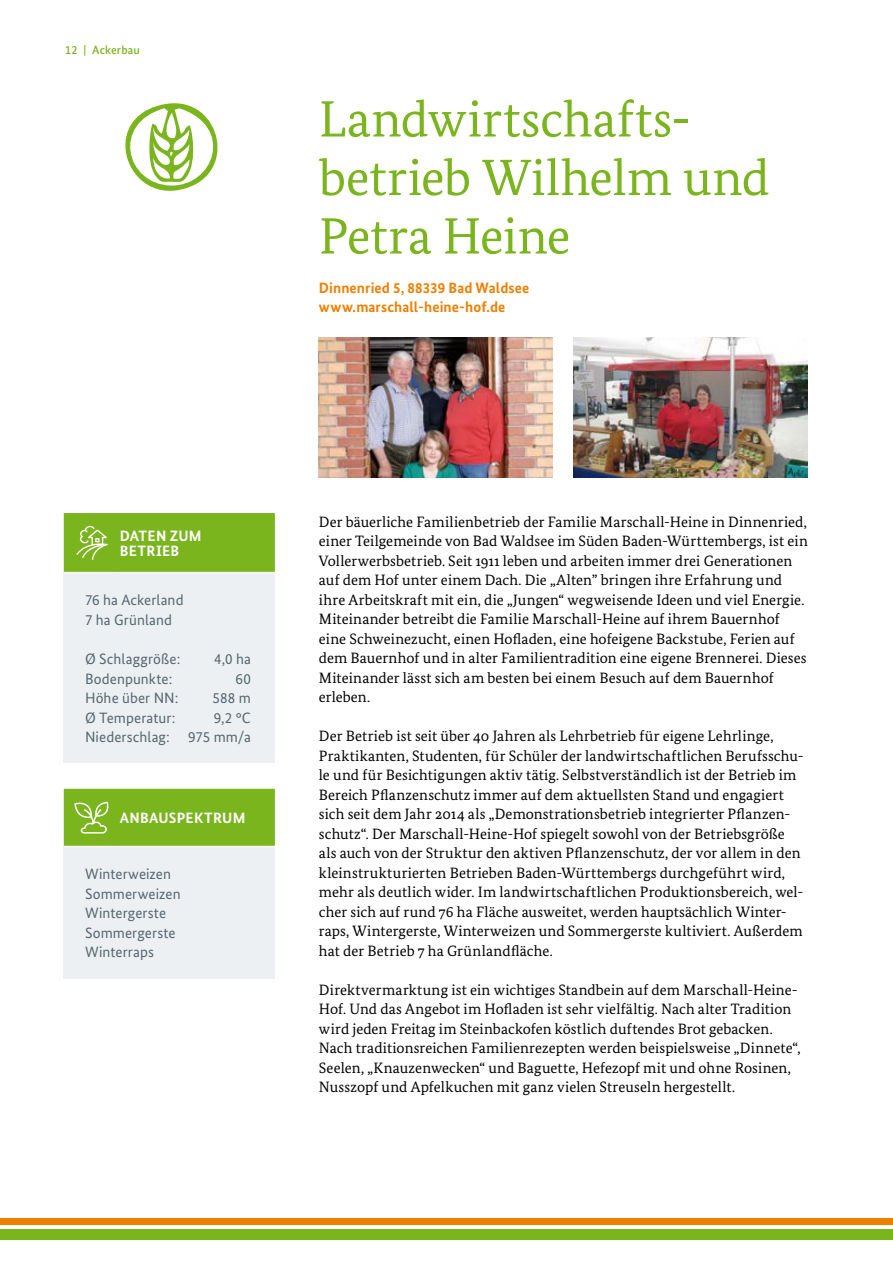
<style>
.page{position:relative;width:893px;height:1263px;background:#fff}
.page>*{position:absolute;margin:0;border:0;box-sizing:border-box;transform-origin:0 0}
.t1{font:51px/58.5px "Bundes Serif";letter-spacing:.005em;color:#7ab51d}
.t2{font:15px/19.5px "Bundes Serif";letter-spacing:.005em;color:#000}
.t3{font:15px/19.5px "Bundes Sans";letter-spacing:.005em;color:#57676f}
.t4{font:700 15px/19.5px "Bundes Sans";letter-spacing:.01em;color:#ee7f00}
.t5{font:700 15px/15px "Bundes Sans";letter-spacing:.02em;color:#fff}
.t6{font:500 12px "Bundes Sans";letter-spacing:.015em;color:#7ab51d}
</style>
<div class="page">
<div style="left:0;top:1229px;width:893px;height:10px;background:#7ab51d"></div>
<div style="left:0;top:1218px;width:893px;height:7px;background:#ee7f00"></div>
<div style="left:64px;top:573px;width:211px;height:190px;background:#edf0f2"></div>
<svg style="left:64px;top:513px;width:211px;height:59px;background:#7cb622"></svg>
<div style="left:64px;top:846px;width:211px;height:133px;background:#edf0f2"></div>
<hr style="left:64px;top:846px;width:56px;height:1px;background:#fff">
<hr style="left:120px;top:846px;width:155px;height:1px;background:#fff">
<div style="left:64px;top:789px;width:211px;height:57px;background:#7ab51d"></div>
<img style="left:319px;top:338px;width:234px;height:140px">
<img style="left:573px;top:338px;width:234px;height:140px">
<svg style="left:125px;top:103px;width:93px;height:88px"></svg>
<p class="t6" style="left:65px;top:42px;width:76px">12 | Ackerbau</p>
<h1 class="t1" style="left:319px;top:89px;width:452px">Landwirtschafts&shy;betrieb Wilhelm und<br>Petra Heine</h1>
<p class="t4" style="left:319px;top:277px;width:212px">Dinnenried 5, 88339 Bad Waldsee www.marschall-heine-hof.de</p>
<p class="t5" style="left:120px;top:528px;width:83px">DATEN ZUM<br>BETRIEB</p>
<p class="t3" style="left:85px;top:590px;width:100px">76 ha Ackerland<br>7 ha Grünland</p>
<p class="t3" style="left:85px;top:649px;width:97px">Ø Schlaggröße:</p>
<p class="t3" style="left:214px;top:649px;width:38px">4,0 ha</p>
<p class="t3" style="left:85px;top:668px;width:89px">Bodenpunkte:</p>
<p class="t3" style="left:236px;top:668px;width:17px">60</p>
<p class="t3" style="left:85px;top:688px;width:95px">Höhe über NN:</p>
<p class="t3" style="left:213px;top:688px;width:40px">588 m</p>
<p class="t3" style="left:85px;top:707px;width:92px">Ø Temperatur:</p>
<p class="t3" style="left:85px;top:707px;width:167px;text-align:right">9,2 °C<br>Niederschlag: 975 mm/a</p>
<p class="t5" style="left:120px;top:811px;width:127px">ANBAUSPEKTRUM</p>
<p class="t3" style="left:85px;top:864px;width:97px">Winterweizen<br>Sommerweizen<br>Wintergerste<br>Sommergerste<br>Winterraps</p>
<p class="t2" style="left:319px;top:511px;width:490px">Der bäuerliche Familienbetrieb der Familie Marschall-Heine in Dinnenried, einer Teilgemeinde von Bad Waldsee im Süden Baden-Württembergs, ist ein Vollerwerbsbetrieb. Seit 1911 leben und arbeiten immer drei Generationen auf dem Hof unter einem Dach. Die „Alten” bringen ihre Erfahrung und ihre Arbeitskraft mit ein, die „Jungen“ wegweisende Ideen und viel Energie.<br>Miteinander betreibt die Familie Marschall-Heine auf ihrem Bauernhof eine Schweinezucht, einen Hofladen, eine hofeigene Backstube, Ferien auf dem Bauernhof und in alter Familientradition eine eigene Brennerei. Dieses Miteinander lässt sich am besten bei einem Besuch auf dem Bauernhof erleben.</p>
<p class="t2" style="left:319px;top:726px;width:486px">Der Betrieb ist seit über 40 Jahren als Lehrbetrieb für eigene Lehrlinge, Praktikanten, Studenten, für Schüler der landwirtschaftlichen Berufsschu&shy;le und für Besichtigungen aktiv tätig. Selbstverständlich ist der Betrieb im Bereich Pflanzenschutz immer auf dem aktuellsten Stand und engagiert sich seit dem Jahr 2014 als „Demonstrationsbetrieb integrierter Pflanzen&shy;schutz“. Der Marschall-Heine-Hof spiegelt sowohl von der Betriebsgröße als auch von der Struktur den aktiven Pflanzenschutz, der vor allem in den kleinstrukturierten Betrieben Baden-Württembergs durchgeführt wird, mehr als deutlich wider. Im landwirtschaftlichen Produktionsbereich, wel&shy;cher sich auf rund 76 ha Fläche ausweitet, werden hauptsächlich Winter&shy;raps, Wintergerste, Winterweizen und Sommergerste kultiviert. Außerdem hat der Betrieb 7 ha Grünlandfläche.</p>
<p class="t2" style="left:319px;top:979px;width:483px">Direktvermarktung ist ein wichtiges Standbein auf dem Marschall-Heine-Hof. Und das Angebot im Hofladen ist sehr vielfältig. Nach alter Tradition wird jeden Freitag im Steinbackofen köstlich duftendes Brot gebacken.<br>Nach traditionsreichen Familienrezepten werden beispielsweise „Dinnete“, Seelen, „Knauzenwecken“ und Baguette, Hefezopf mit und ohne Rosinen, Nusszopf und Apfelkuchen mit ganz vielen Streuseln hergestellt.</p>
</div>
